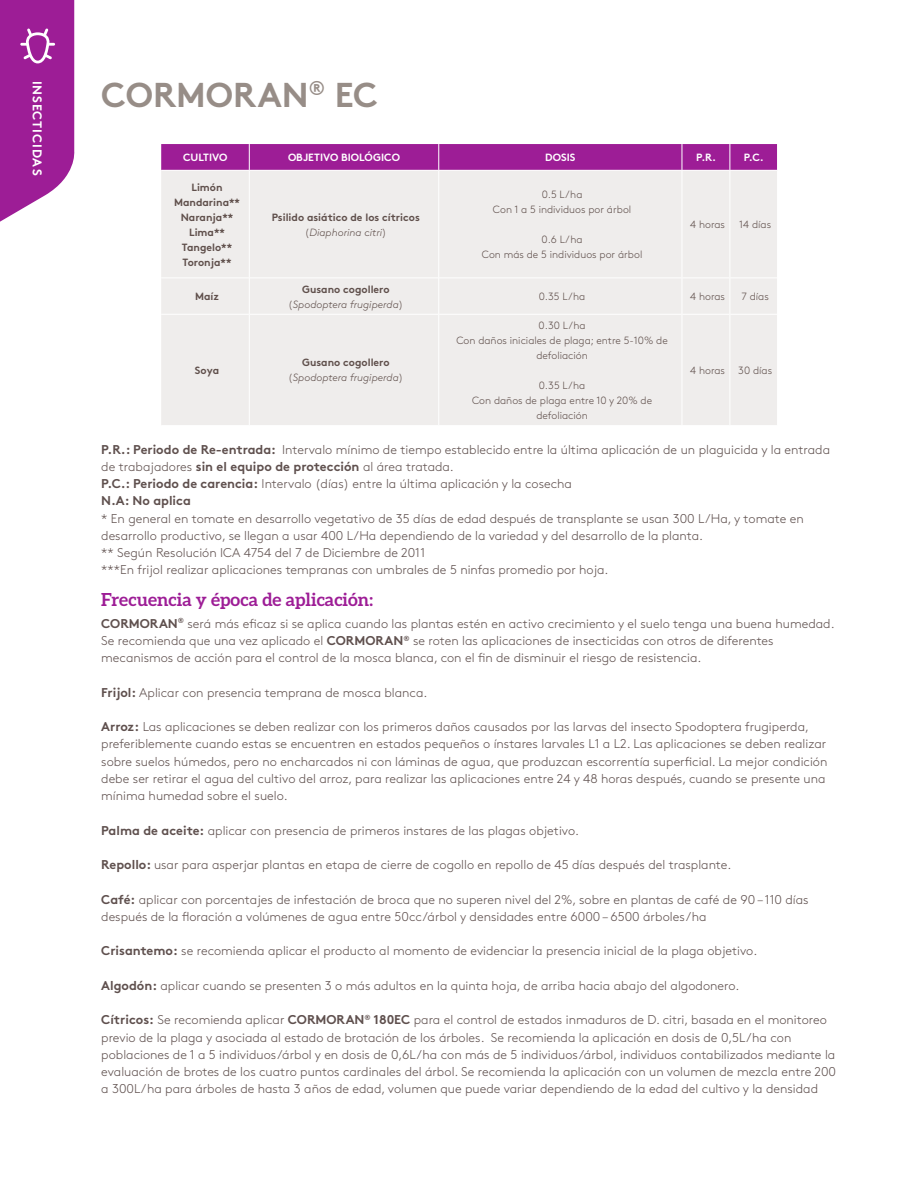
<style>
.page{position:relative;width:918px;height:1188px;background:#fff}
.page>*{position:absolute;margin:0;border:0;box-sizing:border-box;transform-origin:0 0}
.t1{font:700 34.5px "Brown Pro";color:#978d87}
.t2{font:700 18px "Aleo";color:#9d1d96}
.t3{font:300 12.75px/17.2px "Brown Pro";color:#5f504e}
.t4{font:700 12.75px "Brown Pro";letter-spacing:.07em;color:#fff}
.t5{font:300 10.5px/15px "Brown Pro";color:#5f4f4b;text-align:center}
.t6{font:700 10.5px/15px "Brown Pro";color:#5f4f4b;text-align:center}
.t7{font:italic 300 10.5px/15px "Brown Pro";color:#5f4f4b;text-align:center}
.t8{font:700 10.5px "Brown Pro";color:#fff}
.s1{font-weight:300}
.s2{font-weight:300;font-style:italic}
.s3{font-weight:700;font-style:normal}
.s4{font-style:normal}
.s5{font-weight:700}
</style>
<div class="page">
<svg style="left:0;top:0;width:75px;height:222px;background:#aa3ba4"></svg>
<div style="left:161px;top:171px;width:616px;height:254px;background:#efedec"></div>
<hr style="left:161px;top:278px;width:88px;height:1px;background:#fff">
<hr style="left:161px;top:314px;width:88px;height:1px;background:#fff">
<hr style="left:682px;top:278px;width:48px;height:1px;background:#fff">
<hr style="left:682px;top:314px;width:48px;height:1px;background:#fff">
<hr style="left:730px;top:278px;width:47px;height:1px;background:#fff">
<hr style="left:730px;top:314px;width:47px;height:1px;background:#fff">
<hr style="left:250px;top:278px;width:188px;height:1px;background:#fff">
<hr style="left:439px;top:278px;width:243px;height:1px;background:#fff">
<hr style="left:250px;top:314px;width:188px;height:1px;background:#fff">
<hr style="left:439px;top:314px;width:243px;height:1px;background:#fff">
<svg style="left:161px;top:144px;width:616px;height:26px;background:#9f2298"></svg>
<hr style="left:249px;top:171px;width:1px;height:107px;background:#fff">
<hr style="left:438px;top:171px;width:1px;height:107px;background:#fff">
<hr style="left:682px;top:171px;width:1px;height:107px;background:#fff">
<hr style="left:730px;top:171px;width:1px;height:107px;background:#fff">
<hr style="left:249px;top:278px;width:1px;height:36px;background:#fff">
<hr style="left:438px;top:278px;width:1px;height:36px;background:#fff">
<hr style="left:682px;top:278px;width:1px;height:36px;background:#fff">
<hr style="left:730px;top:278px;width:1px;height:36px;background:#fff">
<hr style="left:249px;top:314px;width:1px;height:111px;background:#fff">
<hr style="left:438px;top:314px;width:1px;height:111px;background:#fff">
<hr style="left:682px;top:314px;width:1px;height:111px;background:#fff">
<hr style="left:730px;top:314px;width:1px;height:111px;background:#fff">
<p class="t4" style="left:48px;top:81px;width:96px;rotate:90deg">INSECTICIDAS</p>
<h1 class="t1" style="left:101px;top:67px;width:278px">CORMORAN<sup>®</sup> EC</h1>
<p class="t8" style="left:183px;top:149px;width:46px">CULTIVO</p>
<p class="t8" style="left:288px;top:149px;width:114px">OBJETIVO BIOLÓGICO</p>
<p class="t8" style="left:545px;top:149px;width:32px">DOSIS</p>
<p class="t8" style="left:696px;top:149px;width:22px">P.R.</p>
<p class="t8" style="left:744px;top:149px;width:22px">P.C.</p>
<p class="t6" style="left:174px;top:178px;width:67px">Limón<br>Mandarina**<br>Naranja**<br>Lima**<br>Tangelo**<br>Toronja**</p>
<p class="t5" style="left:493px;top:186px;width:140px">0.5 L/ha<br>Con 1 a 5 individuos por árbol</p>
<p class="t5" style="left:482px;top:231px;width:162px">0.6 L/ha<br>Con más de 5 individuos por árbol</p>
<p class="t6" style="left:272px;top:208px;width:150px">Psilido asiático de los cítricos <span class="s1">(</span><span class="s2">Diaphorina citri</span><span class="s1">)</span></p>
<p class="t5" style="left:690px;top:216px;width:36px">4 horas</p>
<p class="t5" style="left:739px;top:216px;width:33px">14 días</p>
<p class="t6" style="left:195px;top:288px;width:25px">Maíz</p>
<p class="t7" style="left:288px;top:281px;width:117px"><span class="s3">Gusano cogollero </span><span class="s4">(</span>Spodoptera frugiperda<span class="s4">)</span></p>
<p class="t5" style="left:539px;top:288px;width:48px">0.35 L/ha</p>
<p class="t5" style="left:690px;top:288px;width:36px">4 horas</p>
<p class="t5" style="left:742px;top:288px;width:29px">7 días</p>
<p class="t6" style="left:195px;top:362px;width:26px">Soya</p>
<p class="t7" style="left:288px;top:355px;width:117px"><span class="s3">Gusano cogollero </span><span class="s4">(</span>Spodoptera frugiperda<span class="s4">)</span></p>
<p class="t5" style="left:456px;top:317px;width:213px">0.30 L/ha<br>Con daños iniciales de plaga; entre 5-10% de defoliación</p>
<p class="t5" style="left:472px;top:377px;width:182px">0.35 L/ha<br>Con daños de plaga entre 10 y 20% de defoliación</p>
<p class="t5" style="left:690px;top:362px;width:36px">4 horas</p>
<p class="t5" style="left:738px;top:362px;width:35px">30 días</p>
<p class="t3" style="left:101px;top:440px;width:730px"><span class="s5">P.R.: Periodo de Re-entrada:</span> Intervalo mínimo de tiempo establecido entre la última aplicación de un plaguicida y la entrada de trabajadores <span class="s5">sin el equipo de protección</span> al área tratada.<br><span class="s5">P.C.: Periodo de carencia:</span> Intervalo (días) entre la última aplicación y la cosecha<br><span class="s5">N.A: No aplica</span></p>
<p class="t3" style="left:101px;top:509px;width:704px">* En general en tomate en desarrollo vegetativo de 35 días de edad después de transplante se usan 300 L/Ha, y tomate en desarrollo productivo, se llegan a usar 400 L/Ha dependiendo de la variedad y del desarrollo de la planta.<br>** Según Resolución ICA 4754 del 7 de Diciembre de 2011<br>***En frijol realizar aplicaciones tempranas con umbrales de 5 ninfas promedio por hoja.</p>
<h2 class="t2" style="left:101px;top:589px;width:273px">Frecuencia y época de aplicación:</h2>
<p class="t3" style="left:101px;top:614px;width:735px"><span class="s5">CORMORAN</span><sup>®</sup> será más eficaz si se aplica cuando las plantas estén en activo crecimiento y el suelo tenga una buena humedad.<br>Se recomienda que una vez aplicado el <span class="s5">CORMORAN</span><sup>®</sup> se roten las aplicaciones de insecticidas con otros de diferentes mecanismos de acción para el control de la mosca blanca, con el fin de disminuir el riesgo de resistencia.</p>
<p class="t3" style="left:101px;top:683px;width:328px"><span class="s5">Frijol:</span> Aplicar con presencia temprana de mosca blanca.</p>
<p class="t3" style="left:101px;top:717px;width:728px"><span class="s5">Arroz:</span> Las aplicaciones se deben realizar con los primeros daños causados por las larvas del insecto Spodoptera frugiperda, preferiblemente cuando estas se encuentren en estados pequeños o ínstares larvales L1 a L2. Las aplicaciones se deben realizar sobre suelos húmedos, pero no encharcados ni con láminas de agua, que produzcan escorrentía superficial. La mejor condición debe ser retirar el agua del cultivo del arroz, para realizar las aplicaciones entre 24 y 48 horas después, cuando se presente una mínima humedad sobre el suelo.</p>
<p class="t3" style="left:101px;top:821px;width:479px"><span class="s5">Palma de aceite:</span> aplicar con presencia de primeros instares de las plagas objetivo.</p>
<p class="t3" style="left:101px;top:855px;width:632px"><span class="s5">Repollo:</span> usar para asperjar plantas en etapa de cierre de cogollo en repollo de 45 días después del trasplante.</p>
<p class="t3" style="left:101px;top:890px;width:709px"><span class="s5">Café:</span> aplicar con porcentajes de infestación de broca que no superen nivel del 2%, sobre en plantas de café de 90 – 110 días después de la floración a volúmenes de agua entre 50cc/árbol y densidades entre 6000 – 6500 árboles/ha</p>
<p class="t3" style="left:101px;top:942px;width:658px"><span class="s5">Crisantemo:</span> se recomienda aplicar el producto al momento de evidenciar la presencia inicial de la plaga objetivo.</p>
<p class="t3" style="left:101px;top:976px;width:640px"><span class="s5">Algodón:</span> aplicar cuando se presenten 3 o más adultos en la quinta hoja, de arriba hacia abajo del algodonero.</p>
<p class="t3" style="left:101px;top:1011px;width:736px"><span class="s5">Cítricos:</span> Se recomienda aplicar <span class="s5">CORMORAN</span><sup>®</sup> <span class="s5">180EC</span> para el control de estados inmaduros de D. citri, basada en el monitoreo previo de la plaga y asociada al estado de brotación de los árboles. Se recomienda la aplicación en dosis de 0,5L/ha con poblaciones de 1 a 5 individuos/árbol y en dosis de 0,6L/ha con más de 5 individuos/árbol, individuos contabilizados mediante la evaluación de brotes de los cuatro puntos cardinales del árbol. Se recomienda la aplicación con un volumen de mezcla entre 200 a 300L/ha para árboles de hasta 3 años de edad, volumen que puede variar dependiendo de la edad del cultivo y la densidad</p>
</div>
